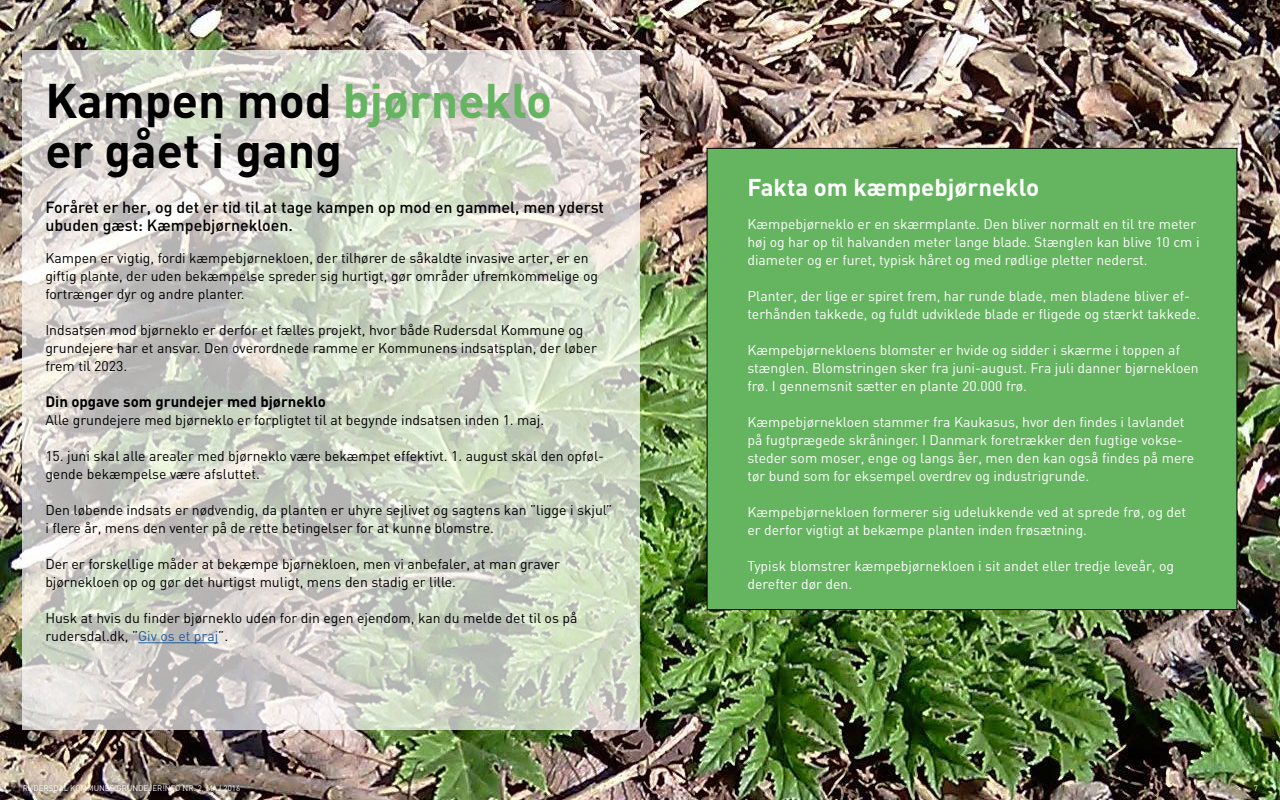
<style>
.page{position:relative;width:1280px;height:800px;background:#fff}
.page>*{position:absolute;margin:0;border:0;box-sizing:border-box;transform-origin:0 0}
.t1{font:700 48px/50px "DIN";color:#000}
.t2{font:700 24px "DIN";color:#fff}
.t3{font:500 16px/18px "DIN";color:#000}
.t4{font:700 15px "DIN";color:#000}
.t5{font:14px/18px "DIN";color:#000}
.t6{font:14px/18px "DIN";color:#fff}
.t7{font:8px "DIN";color:#fff}
.s1{color:#65b460}
.s2{color:#215e9e}
</style>
<div class="page">
<img style="left:0;top:0;width:1280px;height:800px">
<svg style="left:23px;top:50px;width:617px;height:680px;background:#d3d5ca"></svg>
<hr style="left:138px;top:642px;width:80px;height:1px;background:#215e9e">
<div style="left:707px;top:148px;width:530px;height:462px;background:#65b460"></div>
<h1 class="t1" style="left:45px;top:74px;width:508px">Kampen mod <span class="s1">bjørneklo </span>er gået i gang</h1>
<p class="t3" style="left:45px;top:197px;width:560px">Foråret er her, og det er tid til at tage kampen op mod en gammel, men yderst ubuden gæst: Kæmpebjørnekloen.</p>
<p class="t5" style="left:45px;top:248px;width:554px">Kampen er vigtig, fordi kæmpebjørnekloen, der tilhører de såkaldte invasive arter, er en giftig plante, der uden bekæmpelse spreder sig hurtigt, gør områder ufremkommelige og fortrænger dyr og andre planter.</p>
<p class="t5" style="left:45px;top:320px;width:553px">Indsatsen mod bjørneklo er derfor et fælles projekt, hvor både Rudersdal Kommune og grundejere har et ansvar. Den overordnede ramme er Kommunens indsatsplan, der løber frem til 2023.</p>
<p class="t4" style="left:45px;top:391px;width:282px">Din opgave som grundejer med bjørneklo</p>
<p class="t5" style="left:45px;top:410px;width:500px">Alle grundejere med bjørneklo er forpligtet til at begynde indsatsen inden 1. maj.</p>
<p class="t5" style="left:45px;top:446px;width:560px">15. juni skal alle arealer med bjørneklo være bekæmpet effektivt. 1. august skal den opføl&shy;gende bekæmpelse være afsluttet.</p>
<p class="t5" style="left:45px;top:500px;width:568px">Den løbende indsats er nødvendig, da planten er uhyre sejlivet og sagtens kan ”ligge i skjul” i flere år, mens den venter på de rette betingelser for at kunne blomstre.</p>
<p class="t5" style="left:45px;top:554px;width:516px">Der er forskellige måder at bekæmpe bjørnekloen, men vi anbefaler, at man graver bjørnekloen op og gør det hurtigst muligt, mens den stadig er lille.</p>
<p class="t5" style="left:45px;top:608px;width:534px">Husk at hvis du finder bjørneklo uden for din egen ejendom, kan du melde det til os på rudersdal.dk, ”<span class="s2">Giv os et praj</span>”.</p>
<h2 class="t2" style="left:747px;top:172px;width:293px">Fakta om kæmpebjørneklo</h2>
<p class="t6" style="left:747px;top:214px;width:454px">Kæmpebjørneklo er en skærmplante. Den bliver normalt en til tre meter høj og har op til halvanden meter lange blade. Stænglen kan blive 10 cm i diameter og er furet, typisk håret og med rødlige pletter nederst.</p>
<p class="t6" style="left:747px;top:286px;width:454px">Planter, der lige er spiret frem, har runde blade, men bladene bliver ef&shy;terhånden takkede, og fuldt udviklede blade er fligede og stærkt takkede.</p>
<p class="t6" style="left:747px;top:340px;width:453px">Kæmpebjørnekloens blomster er hvide og sidder i skærme i toppen af stænglen. Blomstringen sker fra juni-august. Fra juli danner bjørnekloen frø. I gennemsnit sætter en plante 20.000 frø.</p>
<p class="t6" style="left:747px;top:412px;width:448px">Kæmpebjørnekloen stammer fra Kaukasus, hvor den findes i lavlandet på fugtprægede skråninger. I Danmark foretrækker den fugtige vokse&shy;steder som moser, enge og langs åer, men den kan også findes på mere tør bund som for eksempel overdrev og industrigrunde.</p>
<p class="t6" style="left:747px;top:502px;width:440px">Kæmpebjørnekloen formerer sig udelukkende ved at sprede frø, og det er derfor vigtigt at bekæmpe planten inden frøsætning.</p>
<p class="t6" style="left:747px;top:556px;width:428px">Typisk blomstrer kæmpebjørnekloen i sit andet eller tredje leveår, og derefter dør den.</p>
<p class="t7" style="left:23px;top:783px;width:219px">RUDERSDAL KOMMUNES GRUNDEJER!NFO NR. 2, MAJ 2016</p>
<p class="t7" style="left:1254px;top:783px;width:6px">7</p>
</div>
